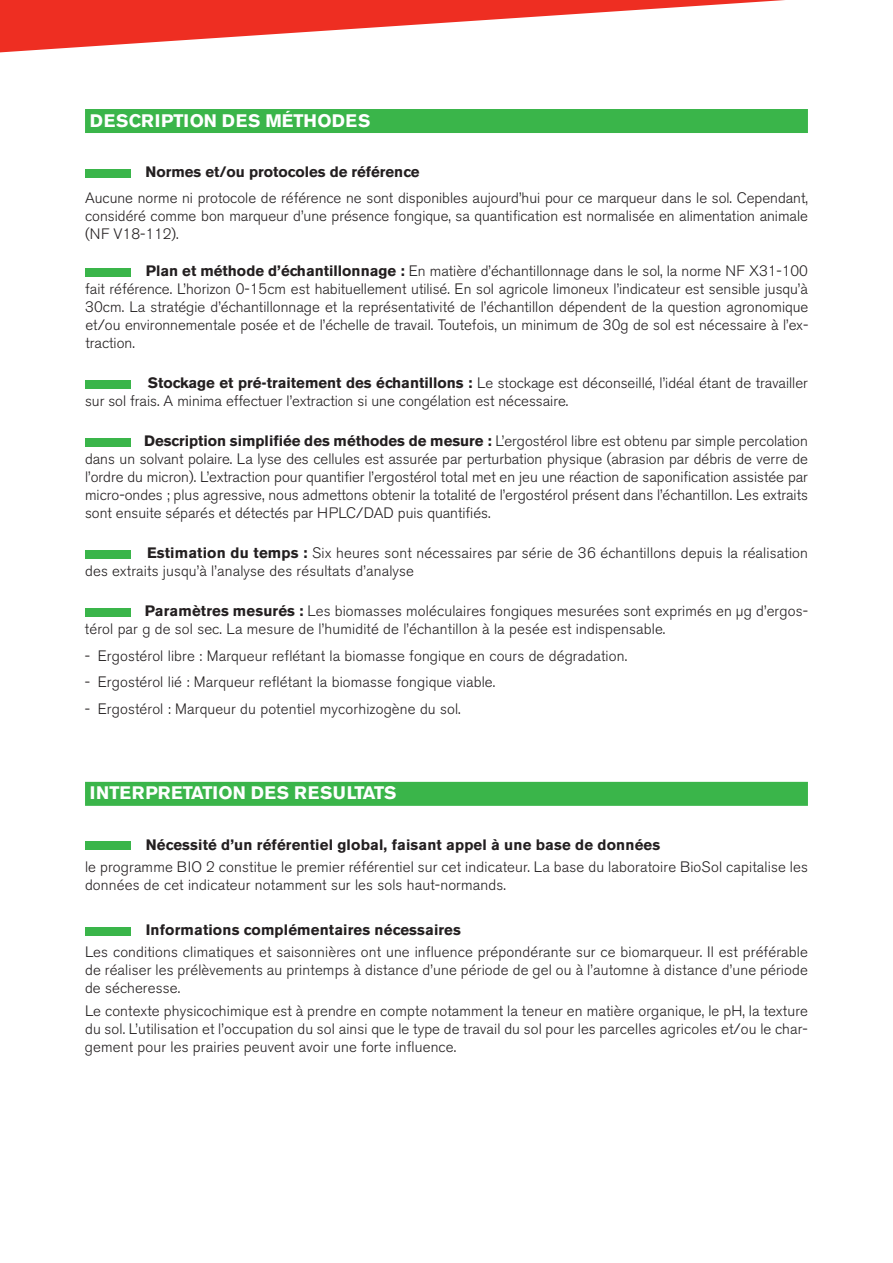
<style>
.page{position:relative;width:893px;height:1263px;background:#fff}
.page>*{position:absolute;margin:0;border:0;box-sizing:border-box;transform-origin:0 0}
.t1{font:700 18px "Akzidenz Grotesk BE";color:#fff}
.t2{font:700 18px "Akzidenz Grotesk BE";letter-spacing:.02em;color:#fff}
.t3{font:300 15px/18px "Akzidenz Grotesk BE";letter-spacing:.01em;color:#231f20;text-align:justify}
.t4{font:700 15px "Akzidenz Grotesk BE";letter-spacing:.01em;color:#231f20}
.s1{font-weight:700}
</style>
<div class="page">
<div style="left:85px;top:109px;width:723px;height:24px;background:#3ab54a"></div>
<div style="left:85px;top:782px;width:723px;height:24px;background:#3ab54a"></div>
<div style="left:85px;top:268px;width:45px;height:8px;background:#3ab54a"></div>
<div style="left:85px;top:380px;width:45px;height:8px;background:#3ab54a"></div>
<div style="left:85px;top:438px;width:45px;height:8px;background:#3ab54a"></div>
<div style="left:85px;top:550px;width:45px;height:8px;background:#3ab54a"></div>
<div style="left:85px;top:608px;width:45px;height:8px;background:#3ab54a"></div>
<div style="left:85px;top:169px;width:45px;height:8px;background:#3ab54a"></div>
<div style="left:85px;top:842px;width:45px;height:8px;background:#3ab54a"></div>
<div style="left:85px;top:927px;width:45px;height:8px;background:#3ab54a"></div>
<svg style="left:0;top:0;width:785px;height:53px"></svg>
<p class="t2" style="left:90px;top:113px;width:282px">DESCRIPTION DES MÉTHODES</p>
<p class="t4" style="left:145px;top:166px;width:276px">Normes et/ou protocoles de référence</p>
<p class="t3" style="left:85px;top:190px;width:724px">Aucune norme ni protocole de référence ne sont disponibles aujourd’hui pour ce marqueur dans le sol. Cependant, considéré comme bon marqueur d’une présence fongique, sa quantification est normalisée en alimentation animale (NF V18-112).</p>
<p class="t3" style="left:85px;top:263px;width:725px;text-indent:61px"><span class="s1">Plan et méthode d’échantillonnage :</span> En matière d’échantillonnage dans le sol, la norme NF X31-100 fait référence. L’horizon 0-15cm est habituellement utilisé. En sol agricole limoneux l’indicateur est sensible jusqu’à 30cm. La stratégie d’échantillonnage et la représentativité de l’échantillon dépendent de la question agronomique et/ou environnementale posée et de l’échelle de travail. Toutefois, un minimum de 30g de sol est nécessaire à l’ex&shy;traction.</p>
<p class="t3" style="left:85px;top:376px;width:724px;text-indent:63px"><span class="s1">Stockage et pré-traitement des échantillons :</span> Le stockage est déconseillé, l’idéal étant de travailler sur sol frais. A minima effectuer l’extraction si une congélation est nécessaire.</p>
<p class="t3" style="left:85px;top:433px;width:724px;text-indent:59px"><span class="s1">Description simplifiée des méthodes de mesure :</span> L’ergostérol libre est obtenu par simple percolation dans un solvant polaire. La lyse des cellules est assurée par perturbation physique (abrasion par débris de verre de l’ordre du micron). L’extraction pour quantifier l’ergostérol total met en jeu une réaction de saponification assistée par micro-ondes ; plus agressive, nous admettons obtenir la totalité de l’ergostérol présent dans l’échantillon. Les extraits sont ensuite séparés et détectés par HPLC/DAD puis quantifiés.</p>
<p class="t3" style="left:85px;top:545px;width:724px;text-indent:62px"><span class="s1">Estimation du temps :</span> Six heures sont nécessaires par série de 36 échantillons depuis la réalisation des extraits jusqu’à l’analyse des résultats d’analyse</p>
<p class="t3" style="left:85px;top:603px;width:724px;text-indent:60px"><span class="s1">Paramètres mesurés :</span> Les biomasses moléculaires fongiques mesurées sont exprimés en µg d’ergos&shy;térol par g de sol sec. La mesure de l’humidité de l’échantillon à la pesée est indispensable.</p>
<p class="t3" style="left:85px;top:648px;width:544px">- Ergostérol libre : Marqueur reflétant la biomasse fongique en cours de dégradation.</p>
<p class="t3" style="left:85px;top:674px;width:412px">- Ergostérol lié : Marqueur reflétant la biomasse fongique viable.</p>
<p class="t3" style="left:85px;top:701px;width:377px">- Ergostérol : Marqueur du potentiel mycorhizogène du sol.</p>
<p class="t1" style="left:90px;top:786px;width:308px">INTERPRETATION DES RESULTATS</p>
<p class="t4" style="left:146px;top:839px;width:516px">Nécessité d’un référentiel global, faisant appel à une base de données</p>
<p class="t3" style="left:85px;top:859px;width:724px">le programme BIO 2 constitue le premier référentiel sur cet indicateur. La base du laboratoire BioSol capitalise les données de cet indicateur notamment sur les sols haut-normands.</p>
<p class="t4" style="left:146px;top:924px;width:317px">Informations complémentaires nécessaires</p>
<p class="t3" style="left:85px;top:944px;width:724px">Les conditions climatiques et saisonnières ont une influence prépondérante sur ce biomarqueur. Il est préférable de réaliser les prélèvements au printemps à distance d’une période de gel ou à l’automne à distance d’une période de sécheresse.</p>
<p class="t3" style="left:85px;top:1002px;width:725px">Le contexte physicochimique est à prendre en compte notamment la teneur en matière organique, le pH, la texture du sol. L’utilisation et l’occupation du sol ainsi que le type de travail du sol pour les parcelles agricoles et/ou le char&shy;gement pour les prairies peuvent avoir une forte influence.</p>
</div>
